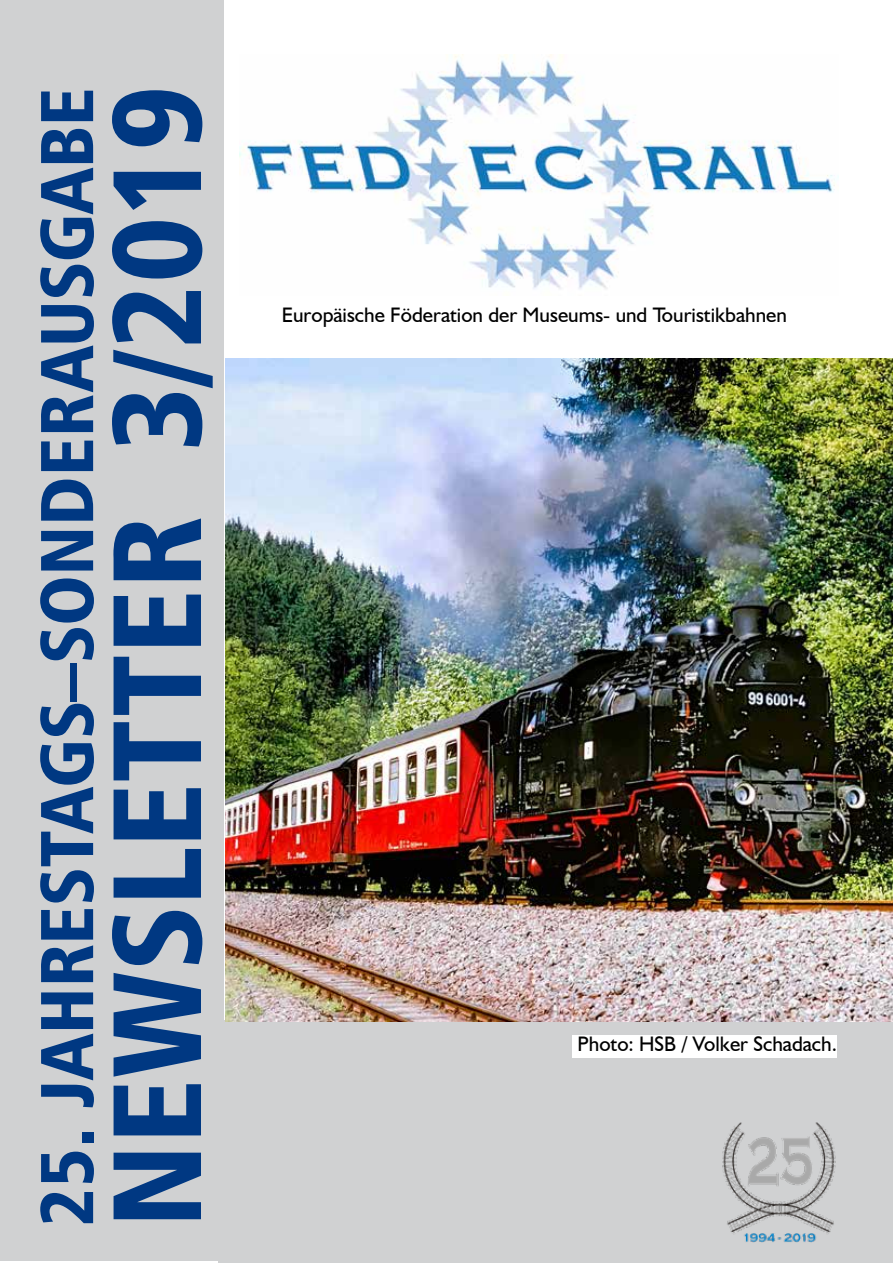
<style>
.page{position:relative;width:893px;height:1263px;background:#fff}
.page>*{position:absolute;margin:0;border:0;box-sizing:border-box;transform-origin:0 0}
.t1{font:126px "Humanist 777 BT Black Condensed B";color:#003882}
.t2{font:75px "Humanist 777 BT Black Condensed B";color:#003882}
.t3{font:21px "Humanist 521 BT";color:#000}
</style>
<div class="page">
<div style="left:0;top:0;width:223px;height:1261px;background:#d0d1d2"></div>
<div style="left:219px;top:1020px;width:674px;height:243px;background:#d0d1d2"></div>
<img style="left:239px;top:54px;width:600px;height:235px">
<img style="left:722px;top:1123px;width:114px;height:120px">
<div style="left:572px;top:1035px;width:265px;height:23px;background:#fff"></div>
<img style="left:225px;top:359px;width:668px;height:663px">
<h2 class="t2" style="left:19px;top:1226px;width:1141px;rotate:-90deg">25. JAHRESTAGS–SONDERAUSGABE</h2>
<h1 class="t1" style="left:77px;top:1228px;width:1145px;rotate:-90deg">NEWSLETTER 3/2019</h1>
<p class="t3" style="left:282px;top:302px;width:507px">Europäische Föderation der Museums- und Touristikbahnen</p>
<p class="t3" style="left:577px;top:1031px;width:261px">Photo: HSB / Volker Schadach.</p>
</div>
